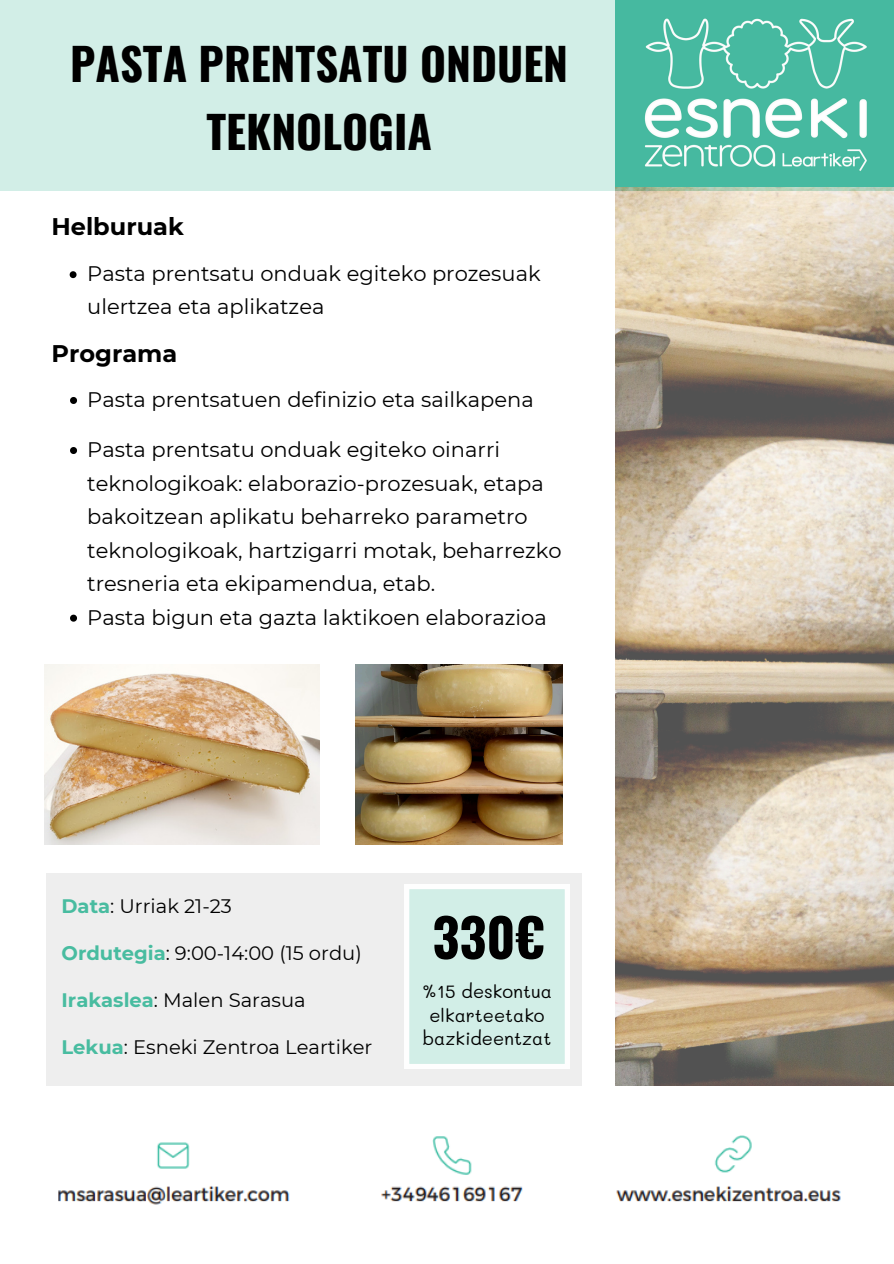
<style>
.page{position:relative;width:894px;height:1264px;background:#fff}
.page>*{position:absolute;margin:0;border:0;box-sizing:border-box;transform-origin:0 0}
.t1{font:700 52.5px "Oswald";color:#000}
.t2{font:700 44.4px/68.7px "Oswald";color:#000;text-align:center}
.t3{font:700 24px "Montserrat";color:#000}
.t4{font:21px/33.5px "Montserrat";color:#000}
.t5{font:19.5px "Montserrat";color:#000}
.t6{font:18px/23.7px "Mali";color:#000;text-align:center}
.s1{font-weight:700;color:#48bca0}
</style>
<div class="page">
<div style="left:0;top:0;width:893px;height:191px;background:#d2eee7"></div>
<img style="left:615px;top:0;width:278px;height:187px">
<img style="left:58px;top:1135px;width:783px;height:70px">
<div style="left:46px;top:873px;width:535px;height:213px;background:#eee"></div>
<img style="left:615px;top:187px;width:278px;height:898px">
<svg style="left:404px;top:884px;width:165px;height:184px;background:#d6efe9"></svg>
<img style="left:45px;top:664px;width:274px;height:180px">
<img style="left:355px;top:664px;width:207px;height:180px">
<svg style="left:70px;top:397px;width:7px;height:7px"></svg>
<svg style="left:70px;top:447px;width:7px;height:7px"></svg>
<svg style="left:70px;top:614px;width:7px;height:7px"></svg>
<svg style="left:70px;top:271px;width:6px;height:7px"></svg>
<p class="t2" style="left:70px;top:27px;width:499px">PASTA PRENTSATU ONDUEN<br>TEKNOLOGIA</p>
<h3 class="t3" style="left:51px;top:212px;width:134px">Helburuak</h3>
<p class="t4" style="left:87px;top:257px;width:455px">Pasta prentsatu onduak egiteko prozesuak ulertzea eta aplikatzea</p>
<h2 class="t3" style="left:51px;top:339px;width:127px">Programa</h2>
<p class="t4" style="left:87px;top:383px;width:448px">Pasta prentsatuen definizio eta sailkapena</p>
<p class="t4" style="left:87px;top:433px;width:476px">Pasta prentsatu onduak egiteko oinarri teknologikoak: elaborazio-prozesuak, etapa bakoitzean aplikatu beharreko parametro teknologikoak, hartzigarri motak, beharrezko tresneria eta ekipamendua, etab.</p>
<h3 class="t4" style="left:87px;top:600px;width:461px">Pasta bigun eta gazta laktikoen elaborazioa</h3>
<p class="t5" style="left:61px;top:893px;width:172px"><span class="s1">Data</span>: Urriak 21-23</p>
<p class="t5" style="left:61px;top:940px;width:302px"><span class="s1">Ordutegia</span>: 9:00-14:00 (15 ordu)</p>
<p class="t5" style="left:61px;top:988px;width:246px"><span class="s1">Irakaslea</span>: Malen Sarasua</p>
<p class="t5" style="left:61px;top:1035px;width:312px"><span class="s1">Lekua</span>: Esneki Zentroa Leartiker</p>
<p class="t1" style="left:432px;top:896px;width:114px">330€</p>
<p class="t6" style="left:422px;top:978px;width:132px">%15 deskontua elkarteetako</p>
<p class="t6" style="left:422px;top:1026px;width:130px">bazkideentzat</p>
</div>
